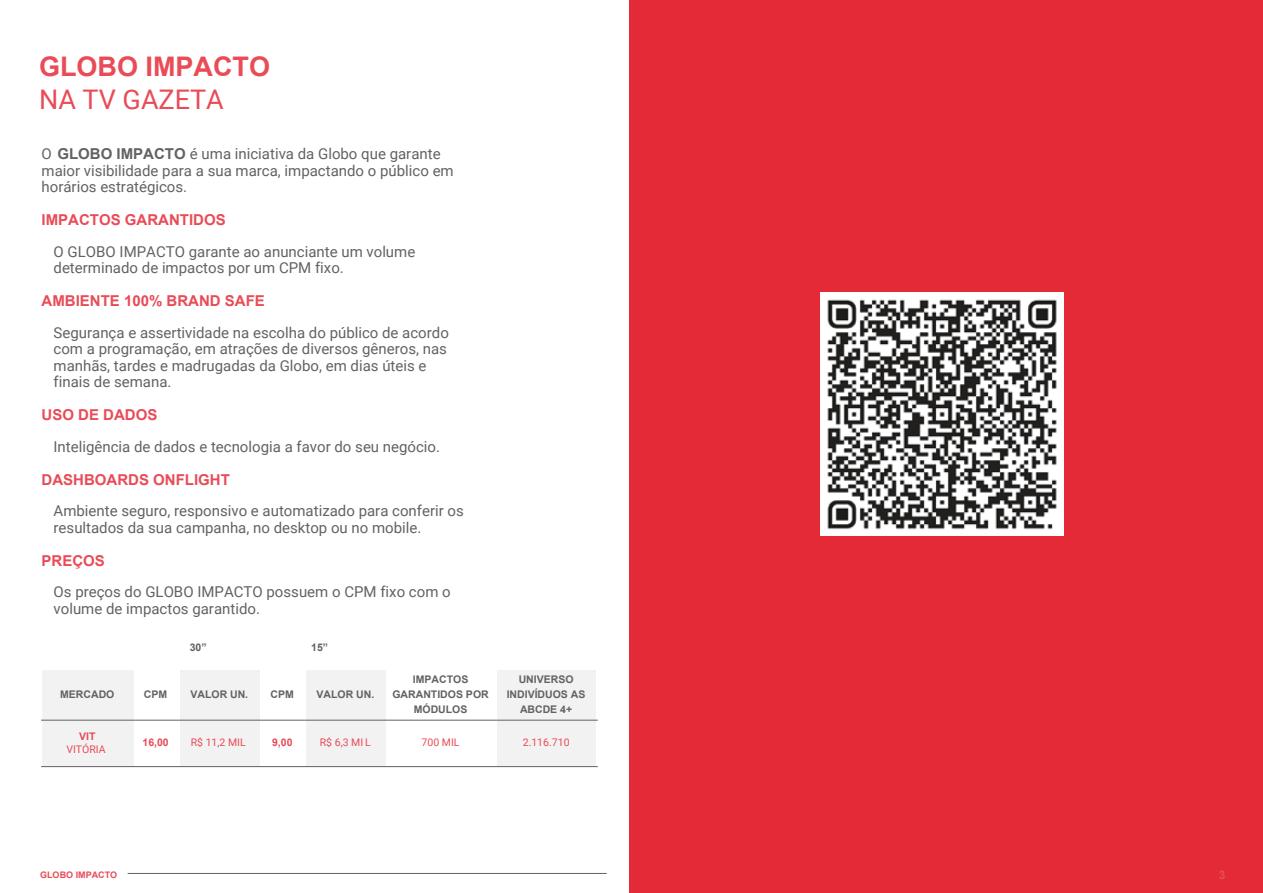
<style>
.page{position:relative;width:1263px;height:893px;background:#fff}
.page>*{position:absolute;margin:0;border:0;box-sizing:border-box;transform-origin:0 0}
.t1{font:700 27px "Arial";color:#e94b57}
.t2{font:27px "Roboto";color:#e94b57}
.t3{font:15px/16.5px "Roboto";color:#626260}
.t4{font:700 15px "Arial";color:#e94b57}
.t5{font:700 12px "Arial";color:#e94b57}
.t6{font:700 10.5px/15px "Arial";color:#626260;text-align:center}
.t7{font:10.5px "Roboto";color:#e94b57}
.t8{font:700 10.5px "Arial";color:#e94b57}
.t9{font:700 9px "Arial";color:#e94b57}
.s1{font-family:"Arial";font-weight:700}
</style>
<div class="page">
<div style="left:629px;top:0;width:634px;height:893px;background:#e42937"></div>
<img style="left:821px;top:292px;width:243px;height:243px">
<div style="left:42px;top:670px;width:92px;height:97px;background:#f2f2f2"></div>
<div style="left:180px;top:670px;width:79px;height:97px;background:#f2f2f2"></div>
<div style="left:306px;top:670px;width:79px;height:97px;background:#f2f2f2"></div>
<div style="left:498px;top:670px;width:98px;height:97px;background:#f2f2f2"></div>
<hr style="left:41px;top:720px;width:557px;height:1px;background:#626260">
<hr style="left:41px;top:766px;width:557px;height:1px;background:#626260">
<hr style="left:128px;top:873px;width:479px;height:1px;background:#626260">
<h1 class="t1" style="left:39px;top:48px;width:233px">GLOBO IMPACTO</h1>
<h1 class="t2" style="left:39px;top:80px;width:186px">NA TV GAZETA</h1>
<p class="t3" style="left:42px;top:145px;width:414px">O <span class="s1">GLOBO IMPACTO</span> é uma iniciativa da Globo que garante maior visibilidade para a sua marca, impactando o público em horários estratégicos.</p>
<p class="t4" style="left:42px;top:209px;width:186px">IMPACTOS GARANTIDOS</p>
<p class="t3" style="left:54px;top:243px;width:363px">O GLOBO IMPACTO garante ao anunciante um volume determinado de impactos por um CPM fixo.</p>
<p class="t4" style="left:42px;top:290px;width:225px">AMBIENTE 100% BRAND SAFE</p>
<p class="t3" style="left:54px;top:324px;width:397px">Segurança e assertividade na escolha do público de acordo com a programação, em atrações de diversos gêneros, nas manhãs, tardes e madrugadas da Globo, em dias úteis e finais de semana.</p>
<p class="t4" style="left:42px;top:404px;width:117px">USO DE DADOS</p>
<p class="t3" style="left:54px;top:438px;width:388px">Inteligência de dados e tecnologia a favor do seu negócio.</p>
<p class="t4" style="left:42px;top:469px;width:190px">DASHBOARDS ONFLIGHT</p>
<p class="t3" style="left:54px;top:502px;width:412px">Ambiente seguro, responsivo e automatizado para conferir os resultados da sua campanha, no desktop ou no mobile.</p>
<p class="t4" style="left:42px;top:550px;width:65px">PREÇOS</p>
<p class="t3" style="left:54px;top:583px;width:399px">Os preços do GLOBO IMPACTO possuem o CPM fixo com o volume de impactos garantido.</p>
<p class="t6" style="left:190px;top:640px;width:18px">30”</p>
<p class="t6" style="left:311px;top:640px;width:18px">15”</p>
<p class="t6" style="left:60px;top:687px;width:56px">MERCADO</p>
<p class="t6" style="left:144px;top:687px;width:25px">CPM</p>
<p class="t6" style="left:190px;top:687px;width:59px">VALOR UN.</p>
<p class="t6" style="left:271px;top:687px;width:25px">CPM</p>
<p class="t6" style="left:317px;top:687px;width:59px">VALOR UN.</p>
<p class="t6" style="left:392px;top:672px;width:98px">IMPACTOS<br>GARANTIDOS POR<br>MÓDULOS</p>
<p class="t6" style="left:507px;top:672px;width:80px">UNIVERSO<br>INDIVÍDUOS AS<br>ABCDE 4+</p>
<p class="t8" style="left:79px;top:728px;width:18px">VIT</p>
<p class="t7" style="left:66px;top:742px;width:41px">VITÓRIA</p>
<p class="t8" style="left:142px;top:735px;width:28px">16,00</p>
<p class="t7" style="left:191px;top:735px;width:56px">R$ 11,2 MIL</p>
<p class="t8" style="left:272px;top:735px;width:22px">9,00</p>
<p class="t7" style="left:320px;top:735px;width:53px">R$ 6,3 MI L</p>
<p class="t7" style="left:422px;top:735px;width:39px">700 MIL</p>
<p class="t7" style="left:523px;top:735px;width:48px">2.116.710</p>
<p class="t9" style="left:40px;top:868px;width:79px">GLOBO IMPACTO</p>
<p class="t5" style="left:1219px;top:866px;width:8px">3</p>
</div>
